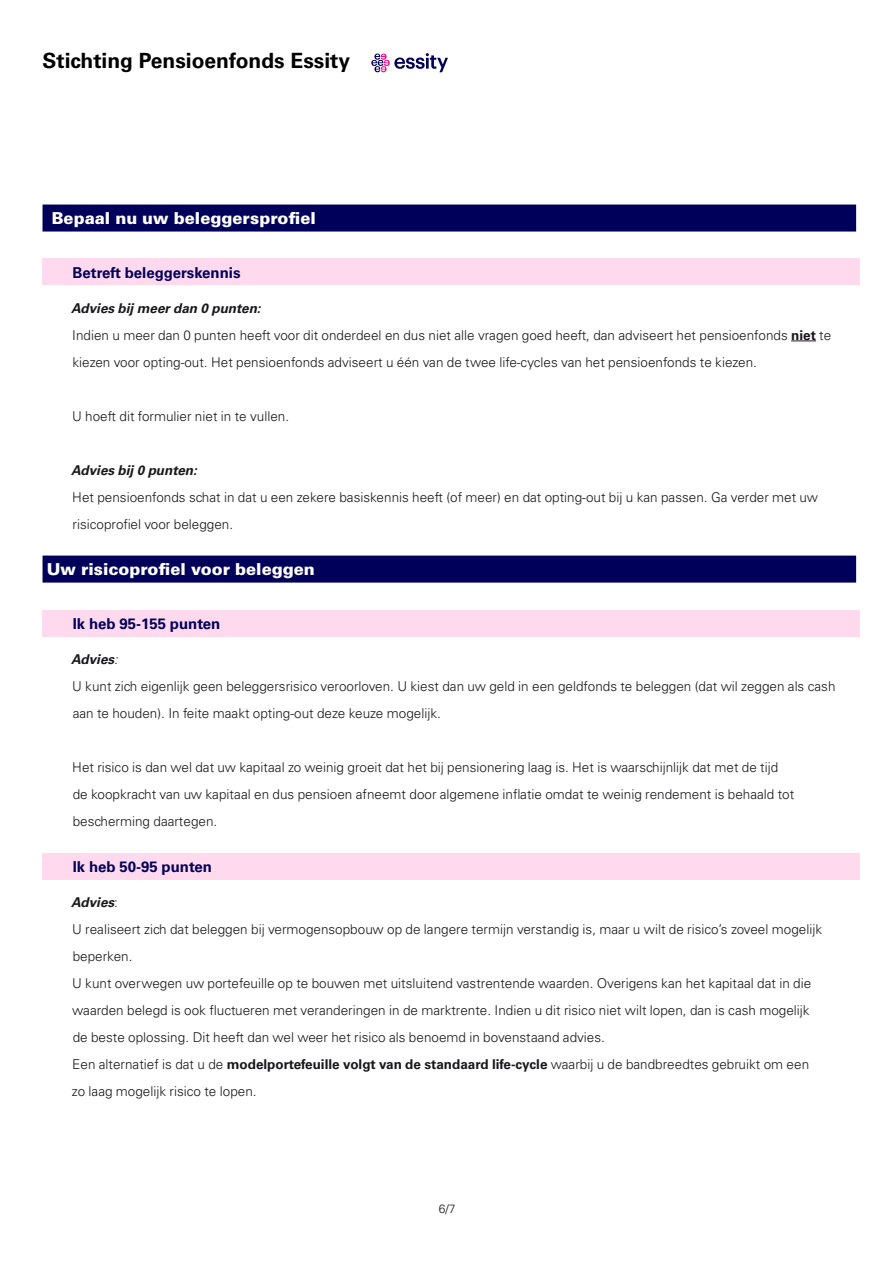
<style>
.page{position:relative;width:893px;height:1263px;background:#fff}
.page>*{position:absolute;margin:0;border:0;box-sizing:border-box;transform-origin:0 0}
.t1{font:700 21px "Univers LT Std";color:#000}
.t2{font:900 16.5px "Univers LT Std";color:#fff}
.t3{font:700 15px "Univers LT Std";color:#00005b}
.t4{font:300 13.5px/27px "Univers LT Std";color:#1a171c}
.t5{font:italic 700 13.5px "Univers LT Std";color:#1a171c}
.t6{font:300 12px "Univers LT Std";color:#1a171c}
.s1{font-weight:700;font-style:italic}
.s2{font-weight:700}
.s3{font-style:italic}
</style>
<div class="page">
<svg style="left:371px;top:53px;width:77px;height:19px"></svg>
<div style="left:43px;top:205px;width:813px;height:27px;background:#00005b"></div>
<div style="left:43px;top:259px;width:817px;height:26px;background:#ffd9ed"></div>
<svg style="left:791px;top:341px;width:25px;height:1px"></svg>
<div style="left:43px;top:556px;width:813px;height:27px;background:#00005b"></div>
<div style="left:43px;top:610px;width:817px;height:26px;background:#ffd9ed"></div>
<div style="left:43px;top:853px;width:817px;height:26px;background:#ffd9ed"></div>
<h1 class="t1" style="left:43px;top:49px;width:309px">Stichting Pensioenfonds Essity</h1>
<p class="t2" style="left:52px;top:208px;width:266px">Bepaal nu uw beleggersprofiel</p>
<p class="t3" style="left:73px;top:264px;width:169px">Betreft beleggerskennis</p>
<p class="t4" style="left:71px;top:294px;width:762px"><span class="s1">Advies bij meer dan 0 punten:<br></span>Indien u meer dan 0 punten heeft voor dit onderdeel en dus niet alle vragen goed heeft, dan adviseert het pensioenfonds <span class="s2">niet</span> te kiezen voor opting-out. Het pensioenfonds adviseert u één van de twee life-cycles van het pensioenfonds te kiezen.</p>
<p class="t4" style="left:72px;top:402px;width:218px">U hoeft dit formulier niet in te vullen.</p>
<p class="t5" style="left:71px;top:462px;width:127px">Advies bij 0 punten:</p>
<p class="t4" style="left:72px;top:483px;width:747px">Het pensioenfonds schat in dat u een zekere basiskennis heeft (of meer) en dat opting-out bij u kan passen. Ga verder met uw risicoprofiel voor beleggen.</p>
<p class="t2" style="left:47px;top:559px;width:270px">Uw risicoprofiel voor beleggen</p>
<p class="t3" style="left:73px;top:615px;width:149px">Ik heb 95-155 punten</p>
<p class="t4" style="left:71px;top:645px;width:766px"><span class="s1">Advies</span><span class="s3">:<br></span>U kunt zich eigenlijk geen beleggersrisico veroorloven. U kiest dan uw geld in een geldfonds te beleggen (dat wil zeggen als cash aan te houden). In feite maakt opting-out deze keuze mogelijk.</p>
<p class="t4" style="left:72px;top:753px;width:723px">Het risico is dan wel dat uw kapitaal zo weinig groeit dat het bij pensionering laag is. Het is waarschijnlijk dat met de tijd de koopkracht van uw kapitaal en dus pensioen afneemt door algemene inflatie omdat te weinig rendement is behaald tot bescherming daartegen.</p>
<p class="t3" style="left:73px;top:858px;width:141px">Ik heb 50-95 punten</p>
<p class="t4" style="left:71px;top:888px;width:753px"><span class="s1">Advies</span>:<br>U realiseert zich dat beleggen bij vermogensopbouw op de langere termijn verstandig is, maar u wilt de risico’s zoveel mogelijk beperken.<br>U kunt overwegen uw portefeuille op te bouwen met uitsluitend vastrentende waarden. Overigens kan het kapitaal dat in die waarden belegd is ook fluctueren met veranderingen in de marktrente. Indien u dit risico niet wilt lopen, dan is cash mogelijk de beste oplossing. Dit heeft dan wel weer het risico als benoemd in bovenstaand advies.<br>Een alternatief is dat u de <span class="s2">modelportefeuille volgt van de standaard life-cycle</span> waarbij u de bandbreedtes gebruikt om een zo laag mogelijk risico te lopen.</p>
<p class="t6" style="left:439px;top:1201px;width:18px">6/7</p>
</div>
